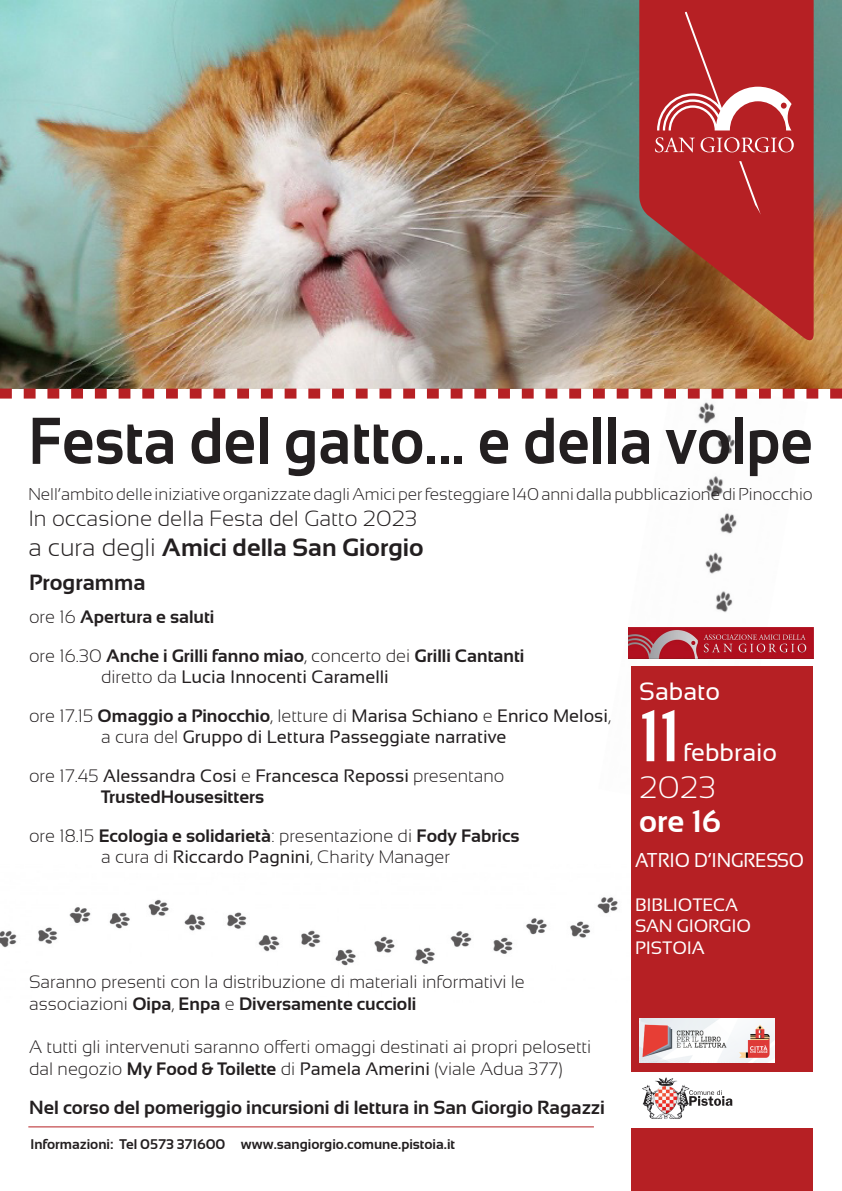
<style>
.page{position:relative;width:842px;height:1191px;background:#fff}
.page>*{position:absolute;margin:0;border:0;box-sizing:border-box;transform-origin:0 0}
.t1{font:700 72px "Sansation";color:#fff;scale:.83 1}
.t2{font:700 66px "Sansation";color:#231f20;scale:.9 1}
.t3{font:700 31px "Sansation";color:#fff}
.t4{font:300 31px "Sansation";color:#fff}
.t5{font:700 25px "Sansation";color:#231f20}
.t6{font:25px "Sansation";color:#fff}
.t7{font:300 22px "Sansation";color:#231f20}
.t8{font:700 22px "Sansation";color:#231f20}
.t9{font:20px "Sansation";letter-spacing:-.01em;color:#fff;scale:.94 1}
.t10{font:700 19px "Sansation";color:#231f20}
.t11{font:300 18px/21.6px "Sansation";color:#231f20}
.t12{font:18px/21.6px "Sansation";color:#231f20}
.t13{font:700 18px "Sansation";color:#231f20}
.t14{font:18px "Sansation";letter-spacing:-.01em;color:#fff}
.t15{font:300 17px "Sansation";color:#231f20}
.t16{font:700 14px "Sansation";color:#231f20}
.s1{font-weight:300}
.s2{font-weight:700}
.s3{font-weight:400}
</style>
<div class="page">
<img style="left:598px;top:398px;width:210px;height:261px">
<img style="left:0;top:897px;width:618px;height:69px">
<img style="left:628px;top:627px;width:186px;height:31px">
<hr style="left:28px;top:1126px;width:566px;height:1px;background:#b62024">
<img style="left:0;top:1px;width:842px;height:387px">
<svg style="left:0;top:388px;width:842px;height:10px"></svg>
<div style="left:631px;top:666px;width:182px;height:525px;background:#b62024"></div>
<div style="left:631px;top:1071px;width:193px;height:56px;background:#fff"></div>
<img style="left:642px;top:1077px;width:47px;height:42px">
<svg style="left:689px;top:1090px;width:43px;height:15px"></svg>
<svg style="left:639px;top:0;width:175px;height:345px;background:#a4372a"></svg>
<svg style="left:655px;top:12px;width:139px;height:203px;background:#bc3538"></svg>
<img style="left:639px;top:1018px;width:135px;height:44px">
<p class="t2" style="left:28px;top:404px;width:873px">Festa del gatto... e della volpe</p>
<p class="t15" style="left:28px;top:484px;width:786px">Nell’ambito delle iniziative organizzate dagli Amici per festeggiare 140 anni dalla pubblicazione di Pinocchio</p>
<p class="t7" style="left:28px;top:506px;width:390px">In occasione della Festa del Gatto 2023</p>
<p class="t5" style="left:28px;top:533px;width:397px"><span class="s1">a cura degli</span> Amici della San Giorgio</p>
<p class="t8" style="left:29px;top:569px;width:118px">Programma</p>
<p class="t13" style="left:29px;top:607px;width:187px"><span class="s1">ore 16</span> Apertura e saluti</p>
<p class="t13" style="left:29px;top:645px;width:497px"><span class="s1">ore 16.30</span> Anche i Grilli fanno miao<span class="s1">, concerto dei</span> Grilli Cantanti</p>
<p class="t12" style="left:101px;top:666px;width:289px"><span class="s1">diretto da</span> Lucia Innocenti Caramelli</p>
<p class="t12" style="left:29px;top:704px;width:583px"><span class="s1">ore 17.15</span> <span class="s2">Omaggio a Pinocchio</span><span class="s1">, letture di</span> Marisa Schiano <span class="s1">e</span> Enrico Melosi<span class="s1">,</span></p>
<p class="t12" style="left:101px;top:726px;width:407px"><span class="s1">a cura del</span> Gruppo di Lettura Passeggiate narrative</p>
<p class="t12" style="left:101px;top:764px;width:405px;text-indent:-72px"><span class="s1">ore 17.45</span> Alessandra Cosi <span class="s1">e</span> Francesca Repossi <span class="s1">presentano<br></span><span class="s2">TrustedHousesitters</span></p>
<p class="t13" style="left:29px;top:825px;width:492px"><span class="s1">ore 18.15</span> Ecologia e solidarietà<span class="s1">: presentazione di</span> Fody Fabrics</p>
<p class="t11" style="left:101px;top:846px;width:350px">a cura di <span class="s3">Riccardo Pagnini</span>, Charity Manager</p>
<p class="t11" style="left:29px;top:971px;width:497px">Saranno presenti con la distribuzione di materiali informativi le associazioni <span class="s2">Oipa</span>, <span class="s2">Enpa</span> e <span class="s2">Diversamente cuccioli</span></p>
<p class="t11" style="left:29px;top:1035px;width:563px">A tutti gli intervenuti saranno offerti omaggi destinati ai propri pelosetti</p>
<p class="t11" style="left:29px;top:1057px;width:535px">dal negozio <span class="s2">My Food &amp; Toilette</span> di <span class="s3">Pamela Amerini</span> (viale Adua 377)</p>
<p class="t10" style="left:29px;top:1097px;width:577px">Nel corso del pomeriggio incursioni di lettura in San Giorgio Ragazzi</p>
<p class="t16" style="left:30px;top:1136px;width:426px">Informazioni: Tel 0573 371600 www.sangiorgio.comune.pistoia.it</p>
<p class="t6" style="left:639px;top:677px;width:82px">Sabato</p>
<p class="t1" style="left:639px;top:696px;width:50px">11</p>
<p class="t6" style="left:683px;top:738px;width:96px">febbraio</p>
<p class="t4" style="left:639px;top:770px;width:78px">2023</p>
<p class="t3" style="left:639px;top:804px;width:83px">ore 16</p>
<p class="t9" style="left:635px;top:849px;width:181px">ATRIO D’INGRESSO</p>
<p class="t14" style="left:635px;top:894px;width:105px">BIBLIOTECA</p>
<p class="t14" style="left:635px;top:916px;width:118px">SAN GIORGIO</p>
<p class="t14" style="left:635px;top:937px;width:71px">PISTOIA</p>
</div>
